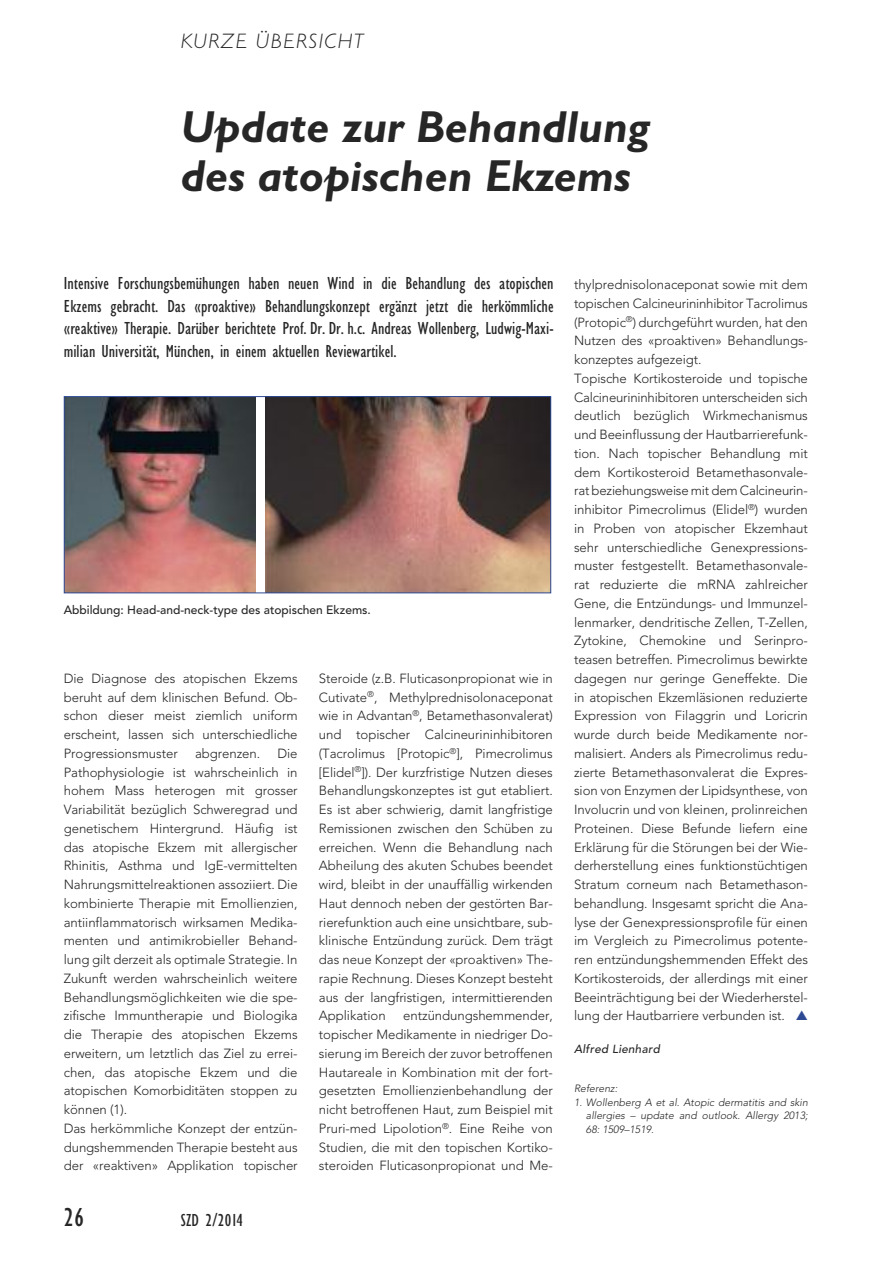
<style>
.page{position:relative;width:893px;height:1263px;background:#fff}
.page>*{position:absolute;margin:0;border:0;box-sizing:border-box;transform-origin:0 0}
.t1{font:italic 700 45px/49.5px "Gill Sans";color:#272627}
.t2{font:condensed 27px "M Gill Sans";color:#272627}
.t3{font:italic 300 21px "M Gill Sans";letter-spacing:.075em;color:#272627}
.t4{font:condensed 18px/22.5px "M Gill Sans";letter-spacing:.005em;color:#272627;text-align:justify}
.t5{font:300 13.2px/18.8px "Avenir";letter-spacing:-.005em;color:#272627;text-align:justify}
.t6{font:500 12px "Avenir";color:#272627}
.t7{font:italic 500 11.7px "Avenir";letter-spacing:.02em;color:#272627}
.t8{font:italic 300 10.5px/13.5px "Avenir";color:#272627;text-align:justify}
.s1{color:#2c4993}
</style>
<div class="page">
<img style="left:266px;top:398px;width:283px;height:193px">
<img style="left:66px;top:398px;width:190px;height:193px">
<div style="left:64px;top:396px;width:487px;height:197px;border:1px solid #2c4993"></div>
<h3 class="t3" style="left:181px;top:29px;width:184px">KURZE ÜBERSICHT</h3>
<h1 class="t1" style="left:181px;top:101px;width:471px">Update zur Behandlung des atopischen Ekzems</h1>
<p class="t4" style="left:64px;top:272px;width:491px">Intensive Forschungsbemühungen haben neuen Wind in die Behandlung des atopischen Ekzems gebracht. Das «proaktive» Behandlungskonzept ergänzt jetzt die herkömmliche «reaktive» Therapie. Darüber berichtete Prof. Dr. Dr. h.c. Andreas Wollenberg, Ludwig-Maxi&shy;milian Universität, München, in einem aktuellen Reviewartikel.</p>
<p class="t6" style="left:64px;top:599px;width:309px">Abbildung: Head-and-neck-type des atopischen Ekzems.</p>
<p class="t5" style="left:64px;top:669px;width:235px">Die Diagnose des atopischen Ekzems beruht auf dem klinischen Befund. Ob&shy;schon dieser meist ziemlich uniform erscheint, lassen sich unterschiedliche Progressionsmuster</p>
<p class="t5" style="left:195px;top:744px;width:67px">abgrenzen.</p>
<p class="t5" style="left:64px;top:744px;width:235px;text-align:left;text-indent:214px">Die Pathophysiologie ist wahrscheinlich in hohem Mass heterogen mit grosser Variabilität bezüglich Schweregrad und genetischem Hintergrund. Häufig ist das atopische Ekzem mit allergischer Rhinitis, Asthma und IgE-vermittelten Nahrungsmittelreaktionen assoziiert. Die kombinierte Therapie mit Emollienzien, antiinflammatorisch wirksamen Medika&shy;menten und antimikrobieller Behand&shy;lung gilt derzeit als optimale Strategie. In Zukunft werden wahrscheinlich weitere Behandlungsmöglichkeiten wie die spe&shy;zifische Immuntherapie und Biologika die Therapie des atopischen Ekzems erweitern, um letztlich das Ziel zu errei&shy;chen, das atopische Ekzem und die atopischen Komorbiditäten stoppen zu können (1).<br>Das herkömmliche Konzept der entzün&shy;dungshemmenden Therapie besteht aus der «reaktiven» Applikation topischer</p>
<h2 class="t2" style="left:64px;top:1201px;width:22px">26</h2>
<h3 class="t4" style="left:181px;top:1208px;width:64px">SZD 2/2014</h3>
<p class="t5" style="left:319px;top:669px;width:235px">Steroide (z.B. Fluticasonpropionat wie in Cutivate<sup>®</sup>, Methylprednisolonaceponat wie in Advantan<sup>®</sup>, Betamethasonvalerat) und topischer Calcineurininhibitoren (Tacrolimus [Protopic<sup>®</sup>], Pimecrolimus [Elidel<sup>®</sup>]). Der kurzfristige Nutzen dieses Behandlungskonzeptes ist gut etabliert.<br>Es ist aber schwierig, damit langfristige Remissionen zwischen den Schüben zu erreichen. Wenn die Behandlung nach Abheilung des akuten Schubes beendet wird, bleibt in der unauffällig wirkenden Haut dennoch neben der gestörten Bar&shy;rierefunktion auch eine unsichtbare, sub&shy;klinische Entzündung zurück. Dem trägt das neue Konzept der «proaktiven» The&shy;rapie Rechnung. Dieses Konzept besteht aus der langfristigen, intermittierenden Applikation</p>
<p class="t5" style="left:319px;top:1006px;width:235px;text-indent:84px">entzündungshemmender, topischer Medikamente in niedriger Do&shy;sierung im Bereich der zuvor betroffenen Hautareale in Kombination mit der fort&shy;gesetzten Emollienzienbehandlung der nicht betroffenen Haut, zum Beispiel mit Pruri-med Lipolotion<sup>®</sup>. Eine Reihe von Studien, die mit den topischen Kortiko&shy;steroiden Fluticasonpropionat und Me-</p>
<p class="t5" style="left:574px;top:275px;width:235px;text-align:left">thylprednisolonaceponat sowie mit dem topischen Calcineurininhibitor Tacrolimus (Protopic<sup>®</sup>) durchgeführt wurden, hat den Nutzen des «proaktiven» Behandlungs&shy;konzeptes aufgezeigt.<br>Topische Kortikosteroide und topische Calcineurininhibitoren unterscheiden sich deutlich bezüglich Wirkmechanismus und Beeinflussung der Hautbarrierefunk&shy;tion. Nach topischer Behandlung mit dem Kortikosteroid Betamethasonvale&shy;rat beziehungsweise mit dem Calcineurin&shy;inhibitor Pimecrolimus (Elidel<sup>®</sup>) wurden in Proben von atopischer Ekzemhaut sehr unterschiedliche Genexpressions&shy;muster festgestellt. Betamethasonvale&shy;rat reduzierte die mRNA zahlreicher Gene, die Entzündungs- und Immunzel&shy;lenmarker, dendritische Zellen, T-Zellen, Zytokine, Chemokine und Serinpro&shy;teasen betreffen. Pimecrolimus bewirkte dagegen nur geringe Geneffekte. Die in atopischen Ekzemläsionen reduzierte Expression von Filaggrin und Loricrin wurde durch beide Medikamente nor&shy;malisiert. Anders als Pimecrolimus redu&shy;zierte Betamethasonvalerat die Expres&shy;sion von Enzymen der Lipidsynthese, von Involucrin und von kleinen, prolinreichen Proteinen. Diese Befunde liefern eine Erklärung für die Störungen bei der Wie&shy;derherstellung eines funktionstüchtigen Stratum corneum nach Betamethason&shy;behandlung. Insgesamt spricht die Ana&shy;lyse der Genexpressionsprofile für einen im Vergleich zu Pimecrolimus potente&shy;ren entzündungshemmenden Effekt des Kortikosteroids, der allerdings mit einer Beeinträchtigung bei der Wiederherstel&shy;lung der Hautbarriere verbunden ist. <span class="s1">▲</span></p>
<p class="t7" style="left:574px;top:1042px;width:87px">Alfred Lienhard</p>
<p class="t8" style="left:574px;top:1082px;width:45px">Referenz:</p>
<p class="t8" style="left:586px;top:1095px;width:223px;text-indent:-12px">1. Wollenberg A et al. Atopic dermatitis and skin allergies – update and outlook. Allergy 2013; 68: 1509–1519.</p>
</div>
